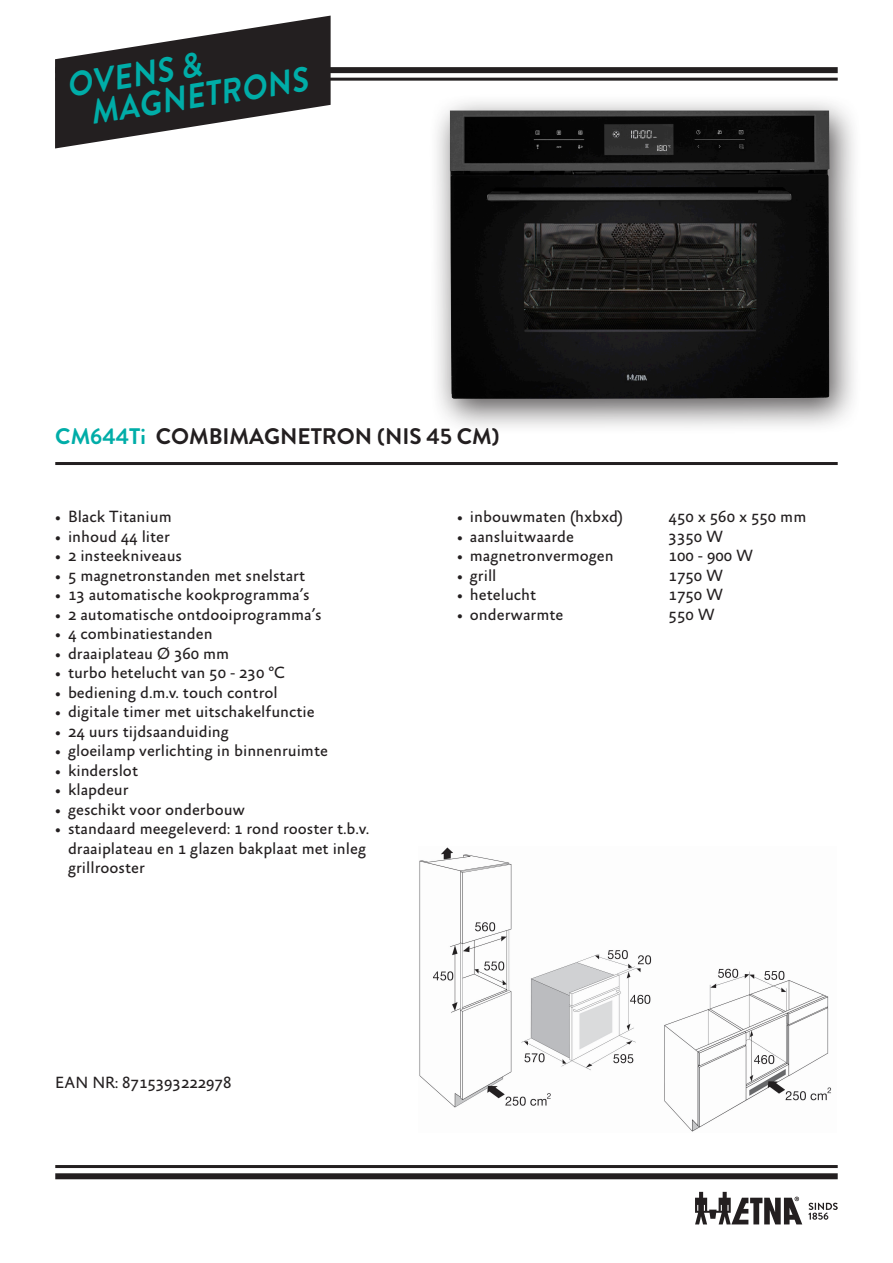
<style>
.page{position:relative;width:893px;height:1263px;background:#fff}
.page>*{position:absolute;margin:0;border:0;box-sizing:border-box;transform-origin:0 0}
.t1{font:italic 700 34.5px/30.6px "Brandon Grotesque";color:#00ada8;scale:.9 1}
.Kop{font:700 22.5px "Brandon Grotesque";color:#231f20}
.EAN_NR_nieuwe_basis{font:16.5px/19.5px "Absara Sans";color:#231f20}
.s1{color:#00ada8}
</style>
<div class="page">
<div style="left:55px;top:67px;width:783px;height:6px;background:#231f20"></div>
<div style="left:55px;top:1173px;width:783px;height:6px;background:#231f20"></div>
<hr style="left:55px;top:1165px;width:783px;height:3px;background:#231f20">
<hr style="left:55px;top:78px;width:783px;height:3px;background:#231f20">
<svg style="left:55px;top:16px;width:276px;height:132px"></svg>
<svg style="left:808px;top:1203px;width:30px;height:17px"></svg>
<svg style="left:695px;top:1192px;width:107px;height:32px"></svg>
<hr style="left:55px;top:462px;width:783px;height:3px;background:#231f20">
<div style="left:429px;top:93px;width:433px;height:342px;background:#231f20;opacity:.75"></div>
<img style="left:450px;top:111px;width:379px;height:288px">
<img style="left:419px;top:847px;width:413px;height:285px">
<h1 class="t1" style="left:83px;top:68px;width:245px;text-indent:-19px;rotate:-9deg">OVENS &amp;<br>MAGNETRONS</h1>
<p class="Kop" style="left:55px;top:421px;width:446px"><span class="s1">CM644Ti</span> COMBIMAGNETRON (NIS 45 CM)</p>
<p class="EAN_NR_nieuwe_basis" style="left:55px;top:508px;width:118px">• Black Titanium</p>
<p class="EAN_NR_nieuwe_basis" style="left:55px;top:527px;width:116px">• inhoud 44 liter</p>
<p class="EAN_NR_nieuwe_basis" style="left:55px;top:547px;width:128px">• 2 insteekniveaus</p>
<p class="EAN_NR_nieuwe_basis" style="left:55px;top:566px;width:251px">• 5 magnetronstanden met snelstart</p>
<p class="EAN_NR_nieuwe_basis" style="left:55px;top:586px;width:256px">• 13 automatische kookprogramma’s</p>
<p class="EAN_NR_nieuwe_basis" style="left:55px;top:605px;width:268px">• 2 automatische ontdooiprogramma’s</p>
<p class="EAN_NR_nieuwe_basis" style="left:55px;top:625px;width:159px">• 4 combinatiestanden</p>
<p class="EAN_NR_nieuwe_basis" style="left:55px;top:644px;width:176px">• draaiplateau Ø 360 mm</p>
<p class="EAN_NR_nieuwe_basis" style="left:55px;top:664px;width:232px">• turbo hetelucht van 50 - 230 ºC</p>
<p class="EAN_NR_nieuwe_basis" style="left:55px;top:683px;width:224px">• bediening d.m.v. touch control</p>
<p class="EAN_NR_nieuwe_basis" style="left:55px;top:703px;width:261px">• digitale timer met uitschakelfunctie</p>
<p class="EAN_NR_nieuwe_basis" style="left:55px;top:722px;width:175px">• 24 uurs tijdsaanduiding</p>
<p class="EAN_NR_nieuwe_basis" style="left:55px;top:742px;width:274px">• gloeilamp verlichting in binnenruimte</p>
<p class="EAN_NR_nieuwe_basis" style="left:55px;top:761px;width:84px">• kinderslot</p>
<p class="EAN_NR_nieuwe_basis" style="left:55px;top:781px;width:75px">• klapdeur</p>
<p class="EAN_NR_nieuwe_basis" style="left:55px;top:800px;width:191px">• geschikt voor onderbouw</p>
<p class="EAN_NR_nieuwe_basis" style="left:68px;top:820px;width:303px;text-indent:-13px">• standaard meegeleverd: 1 rond rooster t.b.v. draaiplateau en 1 glazen bakplaat met inleg grillrooster</p>
<p class="EAN_NR_nieuwe_basis" style="left:55px;top:1073px;width:178px">EAN NR: 8715393222978</p>
<p class="EAN_NR_nieuwe_basis" style="left:457px;top:508px;width:168px">• inbouwmaten (hxbxd)</p>
<p class="EAN_NR_nieuwe_basis" style="left:669px;top:508px;width:139px">450 x 560 x 550 mm</p>
<p class="EAN_NR_nieuwe_basis" style="left:457px;top:527px;width:118px">• aansluitwaarde</p>
<p class="EAN_NR_nieuwe_basis" style="left:669px;top:527px;width:56px">3350 W</p>
<p class="EAN_NR_nieuwe_basis" style="left:457px;top:547px;width:158px">• magnetronvermogen</p>
<p class="EAN_NR_nieuwe_basis" style="left:669px;top:547px;width:86px">100 - 900 W</p>
<p class="EAN_NR_nieuwe_basis" style="left:457px;top:566px;width:41px">• grill</p>
<p class="EAN_NR_nieuwe_basis" style="left:669px;top:566px;width:56px">1750 W</p>
<p class="EAN_NR_nieuwe_basis" style="left:457px;top:586px;width:81px">• hetelucht</p>
<p class="EAN_NR_nieuwe_basis" style="left:669px;top:586px;width:56px">1750 W</p>
<p class="EAN_NR_nieuwe_basis" style="left:457px;top:605px;width:108px">• onderwarmte</p>
<p class="EAN_NR_nieuwe_basis" style="left:669px;top:605px;width:48px">550 W</p>
</div>
